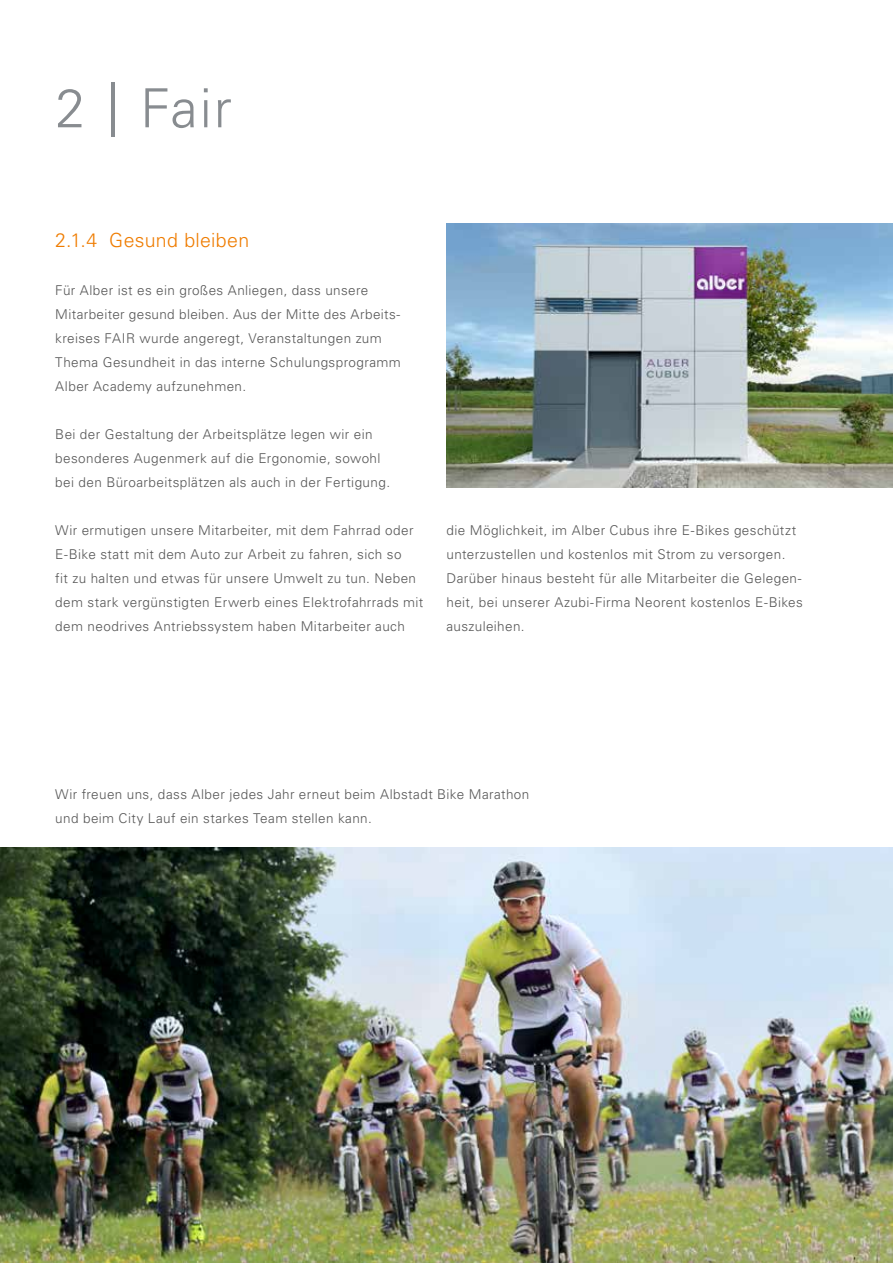
<style>
.page{position:relative;width:893px;height:1263px;background:#fff}
.page>*{position:absolute;margin:0;border:0;box-sizing:border-box;transform-origin:0 0}
.t1{font:300 54px "Univers LT Std";color:#888c90}
.t2{font:300 19.5px "Univers LT Std";letter-spacing:.015em;color:#ef7c00}
.t3{font:300 13.5px/24px "Univers LT Std";letter-spacing:.03em;color:#565656}
</style>
<div class="page">
<img style="left:0;top:847px;width:893px;height:416px">
<img style="left:446px;top:223px;width:447px;height:264px">
<h1 class="t1" style="left:55px;top:76px;width:178px">2 | Fair</h1>
<h2 class="t2" style="left:55px;top:229px;width:195px">2.1.4 Gesund bleiben</h2>
<p class="t3" style="left:55px;top:279px;width:347px">Für Alber ist es ein großes Anliegen, dass unsere Mitarbeiter gesund bleiben. Aus der Mitte des Arbeits&shy;kreises FAIR wurde angeregt, Veranstaltungen zum Thema Gesundheit in das interne Schulungsprogramm Alber Academy aufzunehmen.</p>
<p class="t3" style="left:55px;top:423px;width:336px">Bei der Gestaltung der Arbeitsplätze legen wir ein besonderes Augenmerk auf die Ergonomie, sowohl bei den Büroarbeitsplätzen als auch in der Fertigung.</p>
<p class="t3" style="left:55px;top:519px;width:370px">Wir ermutigen unsere Mitarbeiter, mit dem Fahrrad oder E-Bike statt mit dem Auto zur Arbeit zu fahren, sich so<br>fit zu halten und etwas für unsere Umwelt zu tun. Neben dem stark vergünstigten Erwerb eines Elektrofahrrads mit dem neodrives Antriebssystem haben Mitarbeiter auch</p>
<p class="t3" style="left:446px;top:519px;width:358px">die Möglichkeit, im Alber Cubus ihre E-Bikes geschützt unterzustellen und kostenlos mit Strom zu versorgen.<br>Darüber hinaus besteht für alle Mitarbeiter die Gelegen&shy;heit, bei unserer Azubi-Firma Neorent kostenlos E-Bikes auszuleihen.</p>
<p class="t3" style="left:55px;top:783px;width:476px">Wir freuen uns, dass Alber jedes Jahr erneut beim Albstadt Bike Marathon und beim City Lauf ein starkes Team stellen kann.</p>
</div>
